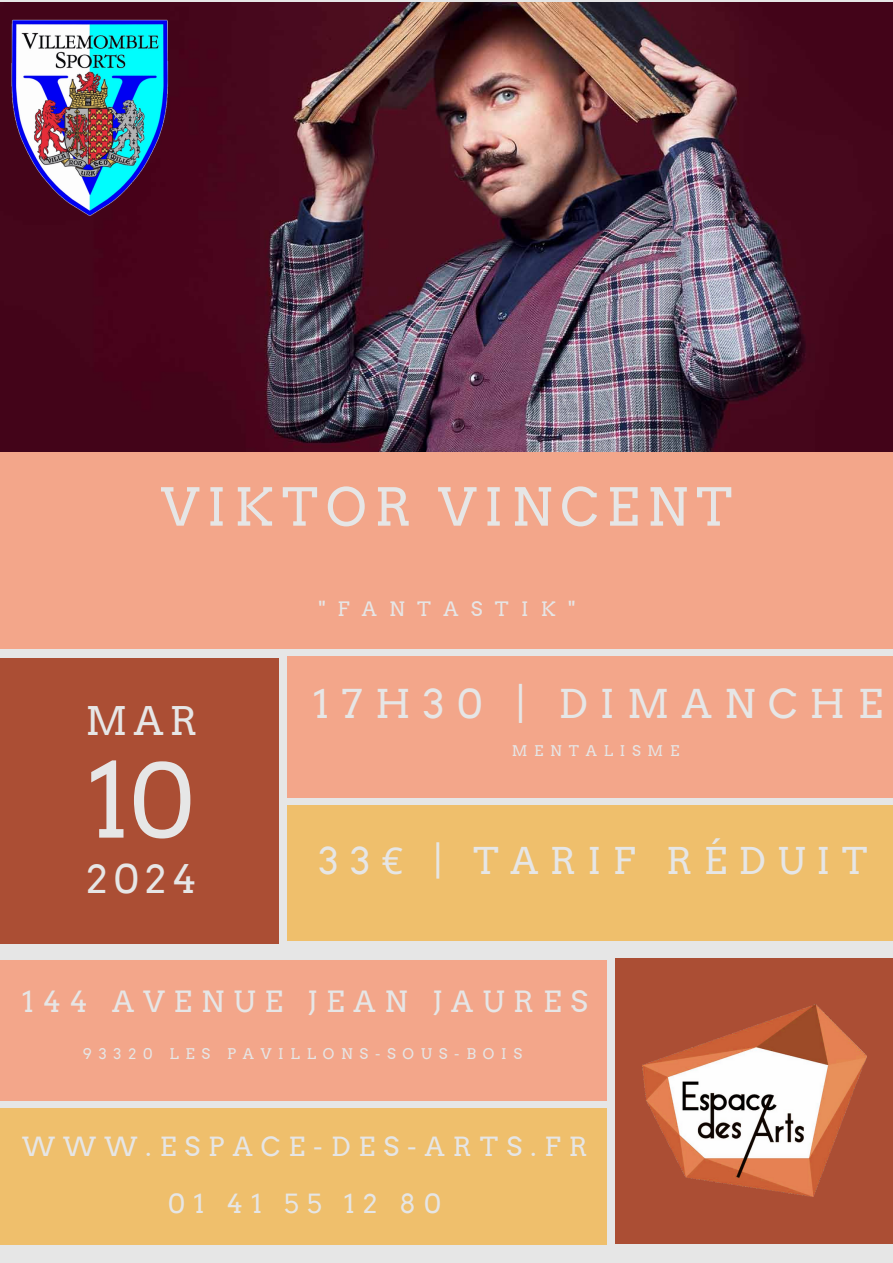
<style>
.page{position:relative;width:893px;height:1263px;background:#e6e6e6}
.page>*{position:absolute;margin:0;border:0;box-sizing:border-box;transform-origin:0 0}
.t1{font:101.4px "Arvo";color:#e6e6e6}
.t2{font:51.97px "Arvo";letter-spacing:.15em;color:#e6e6e6}
.t3{font:39.75px "Arvo";letter-spacing:.31em;color:#e6e6e6}
.t4{font:39.45px "Arvo";letter-spacing:.15em;color:#e6e6e6}
.t5{font:36.9px "Arvo";letter-spacing:.31em;color:#e6e6e6}
.t6{font:29.25px "Arvo";letter-spacing:.31em;color:#e6e6e6}
.t7{font:26.4px "Arvo";letter-spacing:.31em;color:#e6e6e6}
.t8{font:19.88px "Arvo";letter-spacing:.62em;color:#e6e6e6}
.t9{font:14.7px "Arvo";letter-spacing:.46em;color:#e6e6e6}
.s1{font-family:"Noto Sans"}
</style>
<div class="page">
<div style="left:0;top:658px;width:279px;height:286px;background:#ab4e34"></div>
<img style="left:0;top:2px;width:893px;height:451px">
<div style="left:0;top:453px;width:893px;height:195px;background:#f3a68a"></div>
<div style="left:287px;top:657px;width:606px;height:140px;background:#f3a68a"></div>
<div style="left:287px;top:805px;width:606px;height:135px;background:#efbf6c"></div>
<div style="left:615px;top:958px;width:278px;height:286px;background:#ab4e34"></div>
<img style="left:642px;top:1005px;width:224px;height:192px">
<div style="left:0;top:960px;width:606px;height:140px;background:#f3a68a"></div>
<div style="left:0;top:1109px;width:606px;height:135px;background:#efbf6c"></div>
<img style="left:8px;top:16px;width:163px;height:201px">
<p class="t2" style="left:161px;top:476px;width:572px">VIKTOR VINCENT</p>
<p class="t4" style="left:86px;top:697px;width:113px">MAR</p>
<p class="t1" style="left:87px;top:740px;width:110px">10</p>
<p class="t4" style="left:87px;top:855px;width:111px">2024</p>
<p class="t8" style="left:319px;top:596px;width:257px">"FANTASTIK"</p>
<p class="t3" style="left:313px;top:680px;width:571px">17H30 | DIMANCHE</p>
<p class="t9" style="left:512px;top:741px;width:169px">MENTALISME</p>
<p class="t5" style="left:319px;top:839px;width:550px">33<span class="s1">€</span> | TARIF RÉDUIT</p>
<p class="t6" style="left:22px;top:984px;width:567px">144 AVENUE JEAN JAURES</p>
<p class="t9" style="left:83px;top:1045px;width:441px">93320 LES PAVILLONS-SOUS-BOIS</p>
<p class="t7" style="left:22px;top:1130px;width:567px">WWW.ESPACE-DES-ARTS.FR</p>
<p class="t7" style="left:168px;top:1187px;width:275px">01 41 55 12 80</p>
</div>
